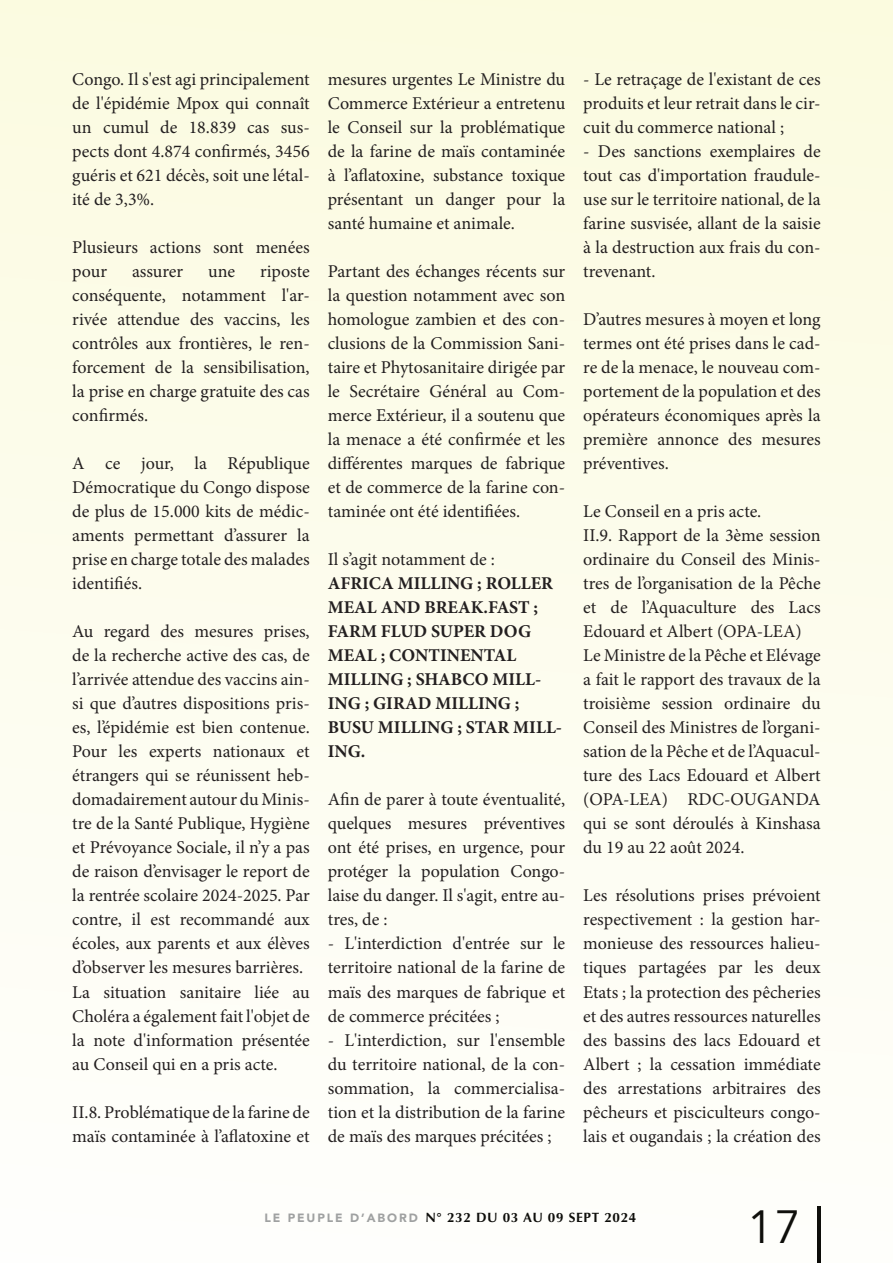
<style>
.page{position:relative;width:893px;height:1263px;background:#fff}
.page>*{position:absolute;margin:0;border:0;box-sizing:border-box;transform-origin:0 0}
.t1{font:46.5px "Avenir Next";color:#000}
.Texte_de_titre-_Alig{font:18px/24px "Minion Pro";color:#231f20;text-align:justify}
.Texte_de_titre-_Alig-2{font:700 18px/24px "Minion Pro";color:#231f20}
.t2{font:700 13.5px "Optima";letter-spacing:.05em;color:#000}
.s1{font-family:"Avenir";font-weight:900;font-size:12px;color:#9b9da0}
</style>
<div class="page">
<div style="left:0;top:0;width:893px;height:1263px;background:linear-gradient(to right,#fdfdef,#fcfced)"></div>
<p class="Texte_de_titre-_Alig" style="left:72px;top:68px;width:239px">Congo. Il s'est agi principalement de l'épidémie Mpox qui connaît un cumul de 18.839 cas sus&shy;pects dont 4.874 confirmés, 3456 guéris et 621 décès, soit une létal&shy;ité de 3,3%.</p>
<p class="Texte_de_titre-_Alig" style="left:72px;top:236px;width:239px">Plusieurs actions sont menées pour</p>
<p class="Texte_de_titre-_Alig" style="left:72px;top:260px;width:239px;text-indent:188px">riposte conséquente, notamment l'ar&shy;rivée attendue des vaccins, les contrôles aux frontières, le ren&shy;forcement de la sensibilisation, la prise en charge gratuite des cas confirmés.</p>
<p class="Texte_de_titre-_Alig" style="left:72px;top:452px;width:239px">A ce jour, la République Démocratique du Congo dispose de plus de 15.000 kits de médic&shy;aments permettant d’assurer la prise en charge totale des malades identifiés.</p>
<p class="Texte_de_titre-_Alig" style="left:72px;top:620px;width:239px">Au regard des mesures prises, de la recherche active des cas, de l’arrivée attendue des vaccins ain&shy;si que d’autres dispositions pris&shy;es, l’épidémie est bien contenue.<br>Pour les experts nationaux et étrangers qui se réunissent heb&shy;domadairement autour du Minis&shy;tre de la Santé Publique, Hygiène et Prévoyance Sociale, il n’y a pas de raison d’envisager le report de la rentrée scolaire 2024-2025. Par contre, il est recommandé aux écoles, aux parents et aux élèves d’observer les mesures barrières.</p>
<p class="Texte_de_titre-_Alig" style="left:72px;top:980px;width:239px">La situation sanitaire liée au Choléra a également fait l'objet de la note d'information présentée au Conseil qui en a pris acte.</p>
<p class="Texte_de_titre-_Alig" style="left:72px;top:1100px;width:239px">II.8. Problématique de la farine de maïs contaminée à l’aflatoxine et</p>
<p class="Texte_de_titre-_Alig" style="left:132px;top:260px;width:53px">assurer</p>
<p class="Texte_de_titre-_Alig" style="left:208px;top:260px;width:28px">une</p>
<p class="Texte_de_titre-_Alig" style="left:328px;top:68px;width:239px">mesures urgentes Le Ministre du Commerce Extérieur a entretenu le Conseil sur la problématique de la farine de maïs contaminée à l’aflatoxine, substance toxique présentant un danger pour la santé humaine et animale.</p>
<p class="Texte_de_titre-_Alig" style="left:328px;top:260px;width:239px">Partant des échanges récents sur la question notamment avec son homologue zambien et des con&shy;clusions de la Commission Sani&shy;taire et Phytosanitaire dirigée par le Secrétaire Général au Com&shy;merce Extérieur, il a soutenu que la menace a été confirmée et les différentes marques de fabrique et de commerce de la farine con&shy;taminée ont été identifiées.</p>
<p class="Texte_de_titre-_Alig" style="left:328px;top:548px;width:169px">Il s’agit notamment de :</p>
<p class="Texte_de_titre-_Alig-2" style="left:328px;top:571px;width:236px">AFRICA MILLING ; ROLLER<br>MEAL AND BREAK.FAST ;<br>FARM FLUD SUPER DOG<br>MEAL ; CONTINENTAL<br>MILLING ; SHABCO MILL-<br>ING ; GIRAD MILLING ;<br>BUSU MILLING ; STAR MILL-<br>ING.</p>
<p class="Texte_de_titre-_Alig" style="left:328px;top:788px;width:239px">Afin de parer à toute éventualité, quelques mesures préventives ont été prises, en urgence, pour protéger la population Congo&shy;laise du danger. Il s'agit, entre au&shy;tres, de :</p>
<p class="Texte_de_titre-_Alig" style="left:328px;top:932px;width:239px">- L'interdiction d'entrée sur le territoire national de la farine de maïs des marques de fabrique et de commerce précitées ;</p>
<p class="Texte_de_titre-_Alig" style="left:328px;top:1028px;width:239px">- L'interdiction, sur l'ensemble du territoire national, de la con&shy;sommation, la commercialisa&shy;tion et la distribution de la farine de maïs des marques précitées ;</p>
<p class="Texte_de_titre-_Alig" style="left:583px;top:68px;width:239px">- Le retraçage de l'existant de ces produits et leur retrait dans le cir&shy;cuit du commerce national ;</p>
<p class="Texte_de_titre-_Alig" style="left:583px;top:140px;width:239px">- Des sanctions exemplaires de tout cas d'importation fraudule&shy;use sur le territoire national, de la farine susvisée, allant de la saisie à la destruction aux frais du con&shy;trevenant.</p>
<p class="Texte_de_titre-_Alig" style="left:583px;top:308px;width:239px">D’autres mesures à moyen et long termes ont été prises dans le cad&shy;re de la menace, le nouveau com&shy;portement de la population et des opérateurs économiques après la première annonce des mesures préventives.</p>
<p class="Texte_de_titre-_Alig" style="left:583px;top:500px;width:180px">Le Conseil en a pris acte.</p>
<p class="Texte_de_titre-_Alig" style="left:583px;top:524px;width:239px">II.9. Rapport de la 3ème session ordinaire du Conseil des Minis&shy;tres de l’organisation de la Pêche et de l’Aquaculture des Lacs Edouard et Albert (OPA-LEA)</p>
<p class="Texte_de_titre-_Alig" style="left:583px;top:644px;width:239px">Le Ministre de la Pêche et Elévage a fait le rapport des travaux de la troisième session ordinaire du Conseil des Ministres de l’organi&shy;sation de la Pêche et de l’Aquacul&shy;ture des Lacs Edouard et Albert (OPA-LEA) RDC-OUGANDA qui se sont déroulés à Kinshasa du 19 au 22 août 2024.</p>
<p class="Texte_de_titre-_Alig" style="left:583px;top:884px;width:239px">Les résolutions prises prévoient respectivement : la gestion har&shy;monieuse des ressources halieu&shy;tiques partagées par les deux Etats ; la protection des pêcheries et des autres ressources naturelles des bassins des lacs Edouard et Albert ; la cessation immédiate des arrestations arbitraires des pêcheurs et pisciculteurs congo&shy;lais et ougandais ; la création des</p>
<p class="t2" style="left:264px;top:1210px;width:374px"><span class="s1">LE PEUPLE D’ABORD</span> N° 232 DU 03 AU 09 SEPT 2024</p>
<h1 class="t1" style="left:747px;top:1187px;width:55px">17</h1>
</div>
